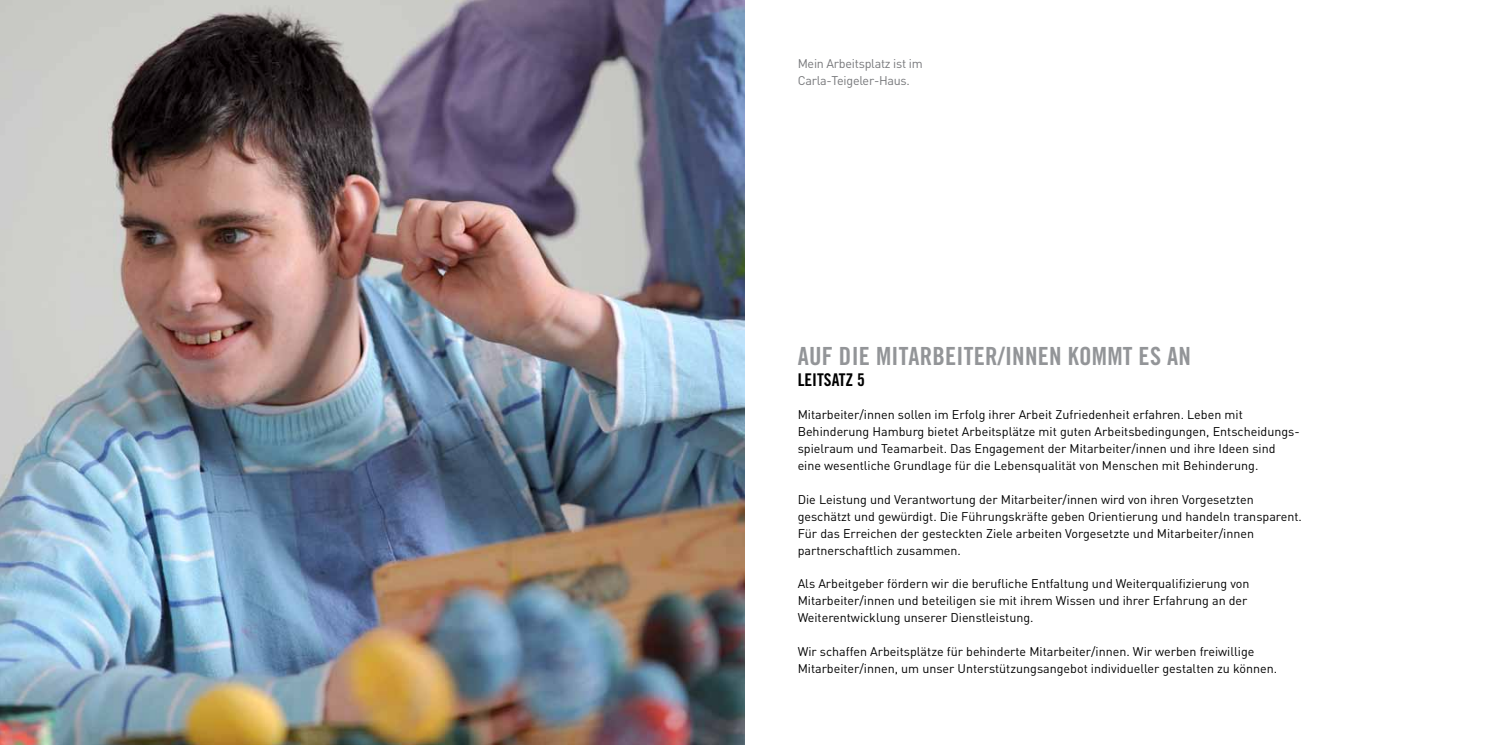
<style>
.page{position:relative;width:1489px;height:745px;background:#fff}
.page>*{position:absolute;margin:0;border:0;box-sizing:border-box;transform-origin:0 0}
.t1{font:25px "Trade Gothic Bold Cond Twenty";letter-spacing:.01em;color:#939598}
.t2{font:17.5px "Trade Gothic Bold Cond Twenty";color:#000}
.t3{font:12.5px/16.9px "DIN";color:#000}
.t4{font:12.5px/16.9px "DIN";letter-spacing:-.02em;color:#77787b}
</style>
<div class="page">
<img style="left:0;top:0;width:744px;height:744px">
<p class="t4" style="left:797px;top:55px;width:126px">Mein Arbeitsplatz ist im<br>Carla-Teigeler-Haus.</p>
<h1 class="t1" style="left:797px;top:340px;width:395px">AUF DIE MITARBEITER/INNEN KOMMT ES AN</h1>
<h2 class="t2" style="left:797px;top:368px;width:69px">LEITSATZ 5</h2>
<p class="t3" style="left:797px;top:406px;width:503px">Mitarbeiter/innen sollen im Erfolg ihrer Arbeit Zufriedenheit erfahren. Leben mit Behinderung Hamburg bietet Arbeitsplätze mit guten Arbeitsbedingungen, Entscheidungs&shy;spielraum und Teamarbeit. Das Engagement der Mitarbeiter/innen und ihre Ideen sind eine wesentliche Grundlage für die Lebensqualität von Menschen mit Behinderung.</p>
<p class="t3" style="left:797px;top:490px;width:506px">Die Leistung und Verantwortung der Mitarbeiter/innen wird von ihren Vorgesetzten geschätzt und gewürdigt. Die Führungskräfte geben Orientierung und handeln transparent.<br>Für das Erreichen der gesteckten Ziele arbeiten Vorgesetzte und Mitarbeiter/innen partnerschaftlich zusammen.</p>
<p class="t3" style="left:797px;top:575px;width:453px">Als Arbeitgeber fördern wir die berufliche Entfaltung und Weiterqualifizierung von<br>Mitarbeiter/innen und beteiligen sie mit ihrem Wissen und ihrer Erfahrung an der<br>Weiterentwicklung unserer Dienstleistung.</p>
<p class="t3" style="left:797px;top:642px;width:481px">Wir schaffen Arbeitsplätze für behinderte Mitarbeiter/innen. Wir werben freiwillige<br>Mitarbeiter/innen, um unser Unterstützungsangebot individueller gestalten zu können.</p>
</div>
